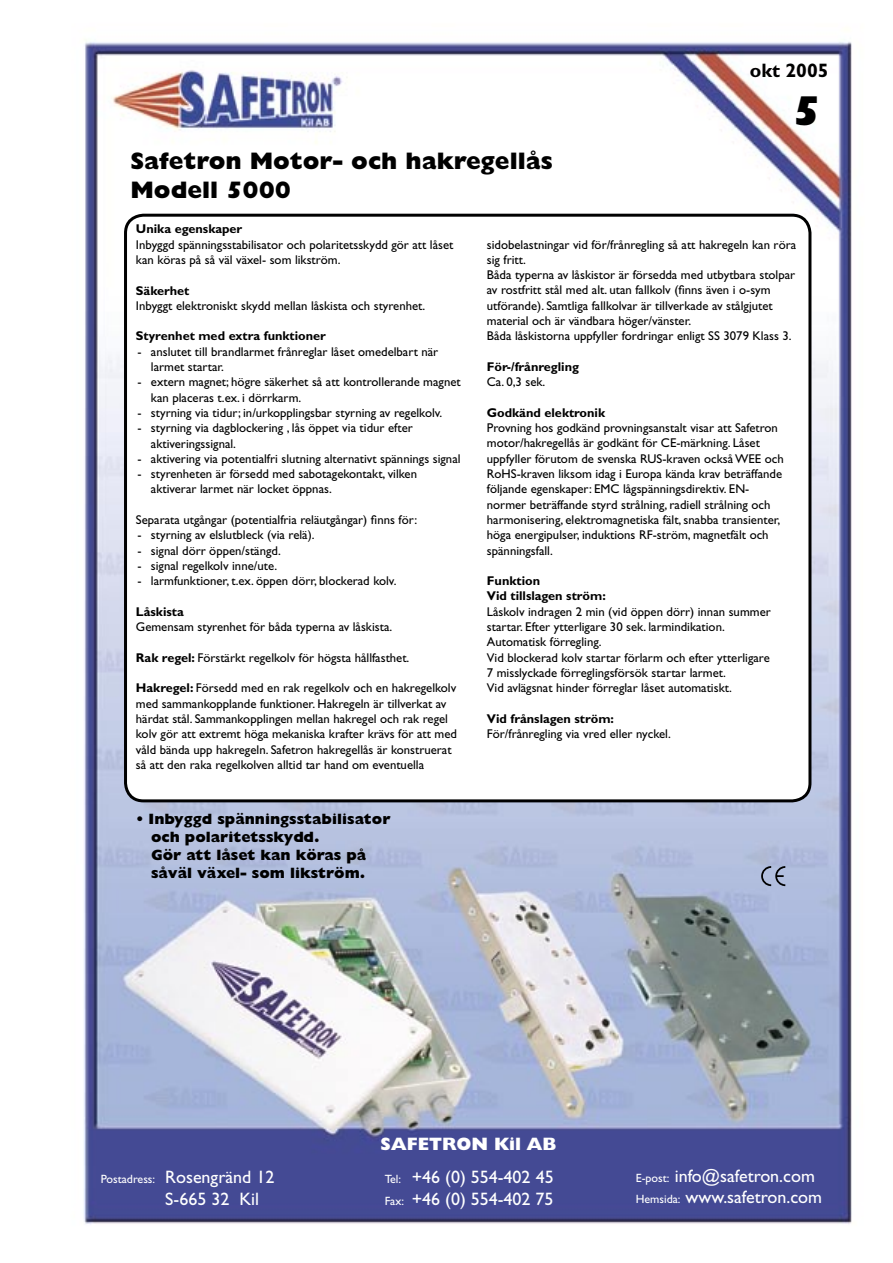
<style>
.page{position:relative;width:893px;height:1263px;background:#fff}
.page>*{position:absolute;margin:0;border:0;box-sizing:border-box;transform-origin:0 0}
.t1{font:800 42px "Gill Sans";color:#000}
.t2{font:800 24px "Gill Sans";color:#000}
.t3{font:700 19.5px "Gill Sans";color:#000}
.t4{font:18px "Gill Sans";color:#fff}
.t5{font:800 18px "Gill Sans";color:#fff}
.t6{font:800 15px "Gill Sans";color:#000}
.Brödtext{font:12.75px/15.3px "Gill Sans";color:#000}
.Styckeformat__1{font:12.75px/15.3px "Gill Sans";color:#000}
.Brödtext-2{font:700 12.75px "Gill Sans";color:#000}
.s1{font-weight:700}
.s2{font-size:12px}
</style>
<div class="page">
<img style="left:83px;top:42px;width:769px;height:1182px">
<svg style="left:761px;top:866px;width:24px;height:20px"></svg>
<svg style="left:123px;top:212px;width:690px;height:589px"></svg>
<p class="t3" style="left:750px;top:59px;width:80px">okt 2005</p>
<p class="t1" style="left:792px;top:86px;width:30px">5</p>
<p class="t2" style="left:130px;top:147px;width:424px">Safetron Motor- och hakregellås</p>
<p class="t2" style="left:130px;top:176px;width:162px">Modell 5000</p>
<p class="Brödtext-2" style="left:136px;top:221px;width:108px">Unika egenskaper</p>
<p class="Brödtext" style="left:136px;top:237px;width:319px">Inbyggd spänningsstabilisator och polaritetsskydd gör att låset kan köras på så väl växel- som likström.</p>
<p class="Brödtext-2" style="left:136px;top:283px;width:55px">Säkerhet</p>
<p class="Brödtext" style="left:136px;top:298px;width:291px">Inbyggt elektroniskt skydd mellan låskista och styrenhet.</p>
<p class="Brödtext-2" style="left:136px;top:329px;width:192px">Styrenhet med extra funktioner</p>
<p class="Styckeformat__1" style="left:151px;top:344px;width:289px;text-indent:-14px">- anslutet till brandlarmet frånreglar låset omedelbart när larmet startar.</p>
<p class="Styckeformat__1" style="left:151px;top:374px;width:311px;text-indent:-14px">- extern magnet; högre säkerhet så att kontrollerande magnet kan placeras t.ex. i dörrkarm.</p>
<p class="Brödtext" style="left:137px;top:405px;width:306px">- styrning via tidur; in/urkopplingsbar styrning av regelkolv.</p>
<p class="Styckeformat__1" style="left:151px;top:420px;width:263px;text-indent:-14px">- styrning via dagblockering , lås öppet via tidur efter aktiveringssignal.</p>
<p class="Styckeformat__1" style="left:137px;top:451px;width:325px">- aktivering via potentialfri slutning alternativt spännings signal</p>
<p class="Brödtext" style="left:151px;top:466px;width:268px;text-indent:-14px">- styrenheten är försedd med sabotagekontakt, vilken aktiverar larmet när locket öppnas.</p>
<p class="Brödtext" style="left:136px;top:512px;width:283px">Separata utgångar (potentialfria reläutgångar) finns för:</p>
<p class="Brödtext" style="left:137px;top:527px;width:179px">- styrning av elslutbleck (via relä).</p>
<p class="Brödtext" style="left:137px;top:543px;width:145px">- signal dörr öppen/stängd.</p>
<p class="Brödtext" style="left:137px;top:558px;width:141px">- signal regelkolv inne/ute.</p>
<p class="Brödtext" style="left:137px;top:573px;width:261px">- larmfunktioner, t.ex. öppen dörr, blockerad kolv.</p>
<p class="Brödtext-2" style="left:136px;top:604px;width:49px">Låskista</p>
<p class="Brödtext" style="left:136px;top:619px;width:258px">Gemensam styrenhet för båda typerna av låskista.</p>
<p class="Brödtext" style="left:136px;top:650px;width:275px"><span class="s1">Rak regel:</span> Förstärkt regelkolv för högsta hållfasthet.</p>
<p class="Brödtext" style="left:136px;top:680px;width:323px"><span class="s1">Hakregel:</span> Försedd med en rak regelkolv och en hakregelkolv med sammankopplande funktioner. Hakregeln är tillverkat av härdat stål. Sammankopplingen mellan hakregel och rak regel kolv gör att extremt höga mekaniska krafter krävs för att med våld bända upp hakregeln. Safetron hakregellås är konstruerat så att den raka regelkolven alltid tar hand om eventuella</p>
<p class="Brödtext" style="left:487px;top:237px;width:311px">sidobelastningar vid för/frånregling så att hakregeln kan röra sig fritt.</p>
<p class="Brödtext" style="left:487px;top:267px;width:310px">Båda typerna av låskistor är försedda med utbytbara stolpar av rostfritt stål med alt. utan fallkolv (finns även i o-sym utförande). Samtliga fallkolvar är tillverkade av stålgjutet material och är vändbara höger/vänster.</p>
<p class="Brödtext" style="left:487px;top:328px;width:306px">Båda låskistorna uppfyller fordringar enligt SS 3079 Klass 3.</p>
<p class="Brödtext-2" style="left:487px;top:359px;width:94px">För-/frånregling</p>
<p class="Brödtext" style="left:487px;top:374px;width:60px">Ca. 0,3 sek.</p>
<p class="Brödtext-2" style="left:487px;top:405px;width:120px">Godkänd elektronik</p>
<p class="Brödtext" style="left:487px;top:420px;width:298px">Provning hos godkänd provningsanstalt visar att Safetron motor/hakregellås är godkänt för CE-märkning. Låset uppfyller förutom de svenska RUS-kraven också WEE och RoHS-kraven liksom idag i Europa kända krav beträffande följande egenskaper: EMC lågspänningsdirektiv. EN&shy;normer beträffande styrd strålning, radiell strålning och harmonisering, elektromagnetiska fält, snabba transienter, höga energipulser, induktions RF-ström, magnetfält och spänningsfall.</p>
<p class="Brödtext-2" style="left:487px;top:573px;width:55px">Funktion</p>
<p class="Brödtext-2" style="left:487px;top:589px;width:120px">Vid tillslagen ström:</p>
<p class="Brödtext" style="left:487px;top:604px;width:285px">Låskolv indragen 2 min (vid öppen dörr) innan summer startar. Efter ytterligare 30 sek. larmindikation.<br>Automatisk förregling.</p>
<p class="Brödtext" style="left:487px;top:650px;width:284px">Vid blockerad kolv startar förlarm och efter ytterligare</p>
<p class="Brödtext" style="left:487px;top:665px;width:241px">7 misslyckade förreglingsförsök startar larmet.</p>
<p class="Brödtext" style="left:487px;top:680px;width:246px">Vid avlägsnat hinder förreglar låset automatiskt.</p>
<p class="Brödtext-2" style="left:487px;top:711px;width:129px">Vid frånslagen ström:</p>
<p class="Brödtext" style="left:487px;top:726px;width:185px">För/frånregling via vred eller nyckel.</p>
<p class="t6" style="left:136px;top:810px;width:256px">• Inbyggd spänningsstabilisator</p>
<p class="t6" style="left:151px;top:828px;width:170px">och polaritetsskydd.</p>
<p class="t6" style="left:151px;top:846px;width:217px">Gör att låset kan köras på</p>
<p class="t6" style="left:151px;top:864px;width:216px">såväl växel- som likström.</p>
<p class="t4" style="left:101px;top:1166px;width:175px"><span class="s2">Postadress:</span> Rosengränd 12</p>
<p class="t4" style="left:165px;top:1188px;width:95px">S-665 32 Kil</p>
<p class="t5" style="left:381px;top:1134px;width:178px">SAFETRON Kil AB</p>
<p class="t4" style="left:385px;top:1166px;width:170px"><span class="s2">Tel:</span> +46 (0) 554-402 45</p>
<p class="t4" style="left:385px;top:1188px;width:170px"><span class="s2">Fax:</span> +46 (0) 554-402 75</p>
<p class="t4" style="left:636px;top:1165px;width:181px"><span class="s2">E-post:</span> info@safetron.com</p>
<p class="t4" style="left:636px;top:1187px;width:188px"><span class="s2">Hemsida:</span> www.safetron.com</p>
</div>
